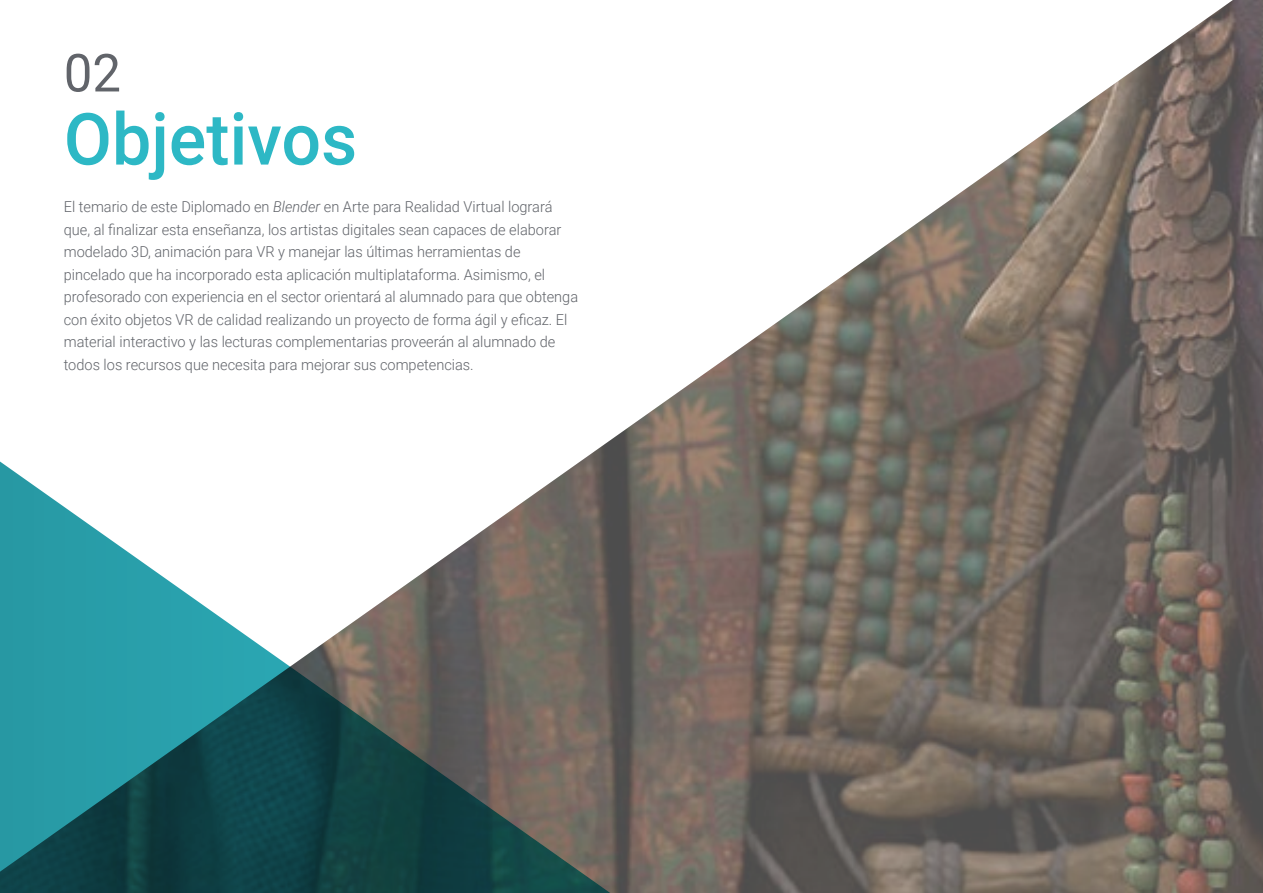
<style>
.page{position:relative;width:1263px;height:893px;background:#fff}
.page>*{position:absolute;margin:0;border:0;box-sizing:border-box;transform-origin:0 0}
.t1{font:500 72px "Roboto";color:#2db8c5}
.t2{font:52.5px "Roboto";color:#61646a}
.t3{font:300 15px/22.5px "Roboto";color:#61646a}
.s1{font-style:italic}
</style>
<div class="page">
<img style="left:602px;top:0;width:661px;height:893px">
<svg style="left:0;top:446px;width:640px;height:447px"></svg>
<h2 class="t2" style="left:64px;top:36px;width:59px">02</h2>
<h1 class="t1" style="left:64px;top:89px;width:295px">Objetivos</h1>
<p class="t3" style="left:64px;top:195px;width:516px">El temario de este Diplomado en <span class="s1">Blender</span> en Arte para Realidad Virtual logrará que, al finalizar esta enseñanza, los artistas digitales sean capaces de elaborar modelado 3D, animación para VR y manejar las últimas herramientas de pincelado que ha incorporado esta aplicación multiplataforma. Asimismo, el profesorado con experiencia en el sector orientará al alumnado para que obtenga con éxito objetos VR de calidad realizando un proyecto de forma ágil y eficaz. El material interactivo y las lecturas complementarias proveerán al alumnado de todos los recursos que necesita para mejorar sus competencias.</p>
</div>
